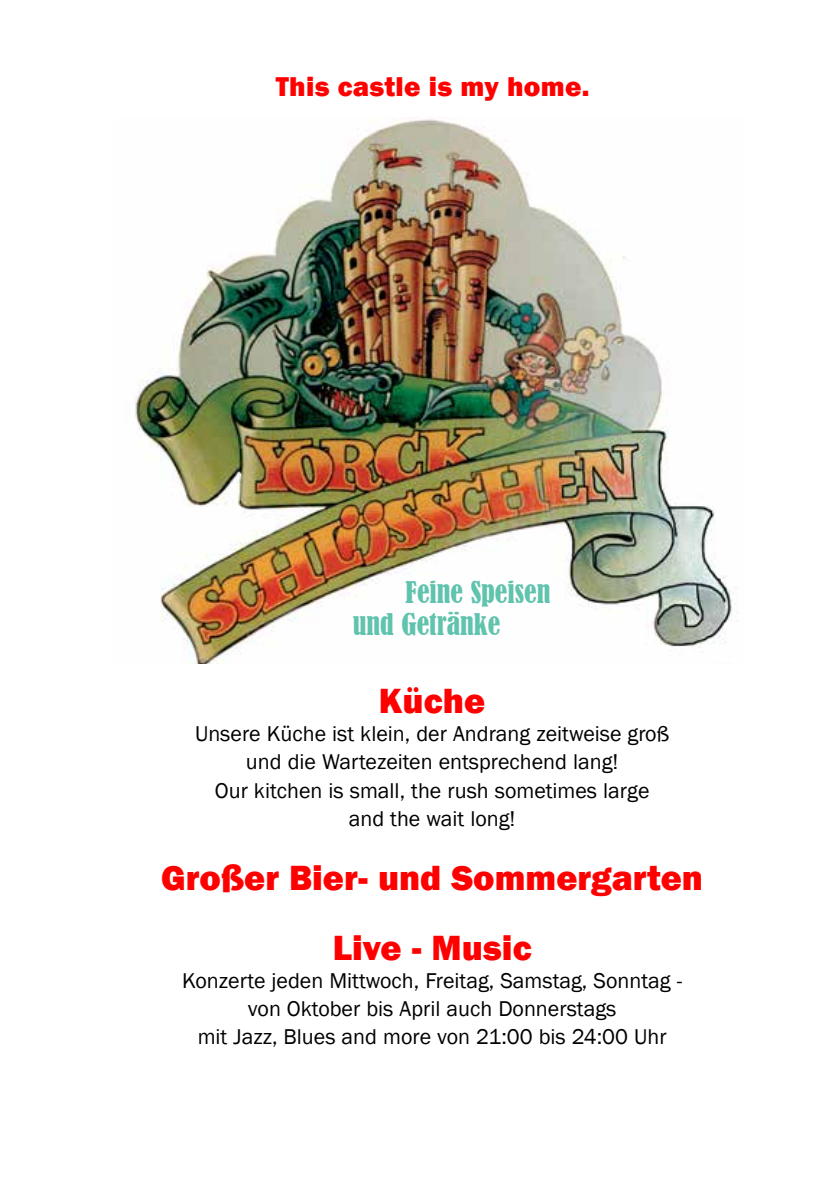
<style>
.page{position:relative;width:840px;height:1191px;background:#fff}
.page>*{position:absolute;margin:0;border:0;box-sizing:border-box;transform-origin:0 0}
.t1{font:800 36px "Franklin Gothic";color:#f00}
.t2{font:condensed 28px/32px "Bernard";color:#60c3ad}
.t3{font:800 28px "Franklin Gothic";letter-spacing:.01em;color:#f00}
.t4{font:22px/28px "Franklin Gothic";color:#000;text-align:center}
</style>
<div class="page">
<img style="left:135px;top:119px;width:603px;height:544px">
<p class="t3" style="left:276px;top:68px;width:315px">This castle is my home.</p>
<p class="t2" style="left:352px;top:576px;width:199px;text-indent:53px">Feine Speisen und Getränke</p>
<h1 class="t1" style="left:379px;top:678px;width:108px">Küche</h1>
<p class="t4" style="left:195px;top:720px;width:475px">Unsere Küche ist klein, der Andrang zeitweise groß und die Wartezeiten entsprechend lang!<br>Our kitchen is small, the rush sometimes large and the wait long!</p>
<h1 class="t1" style="left:161px;top:854px;width:543px">Großer Bier- und Sommergarten</h1>
<h1 class="t1" style="left:332px;top:924px;width:200px">Live - Music</h1>
<p class="t4" style="left:182px;top:967px;width:501px">Konzerte jeden Mittwoch, Freitag, Samstag, Sonntag - von Oktober bis April auch Donnerstags<br>mit Jazz, Blues and more von 21:00 bis 24:00 Uhr</p>
</div>
